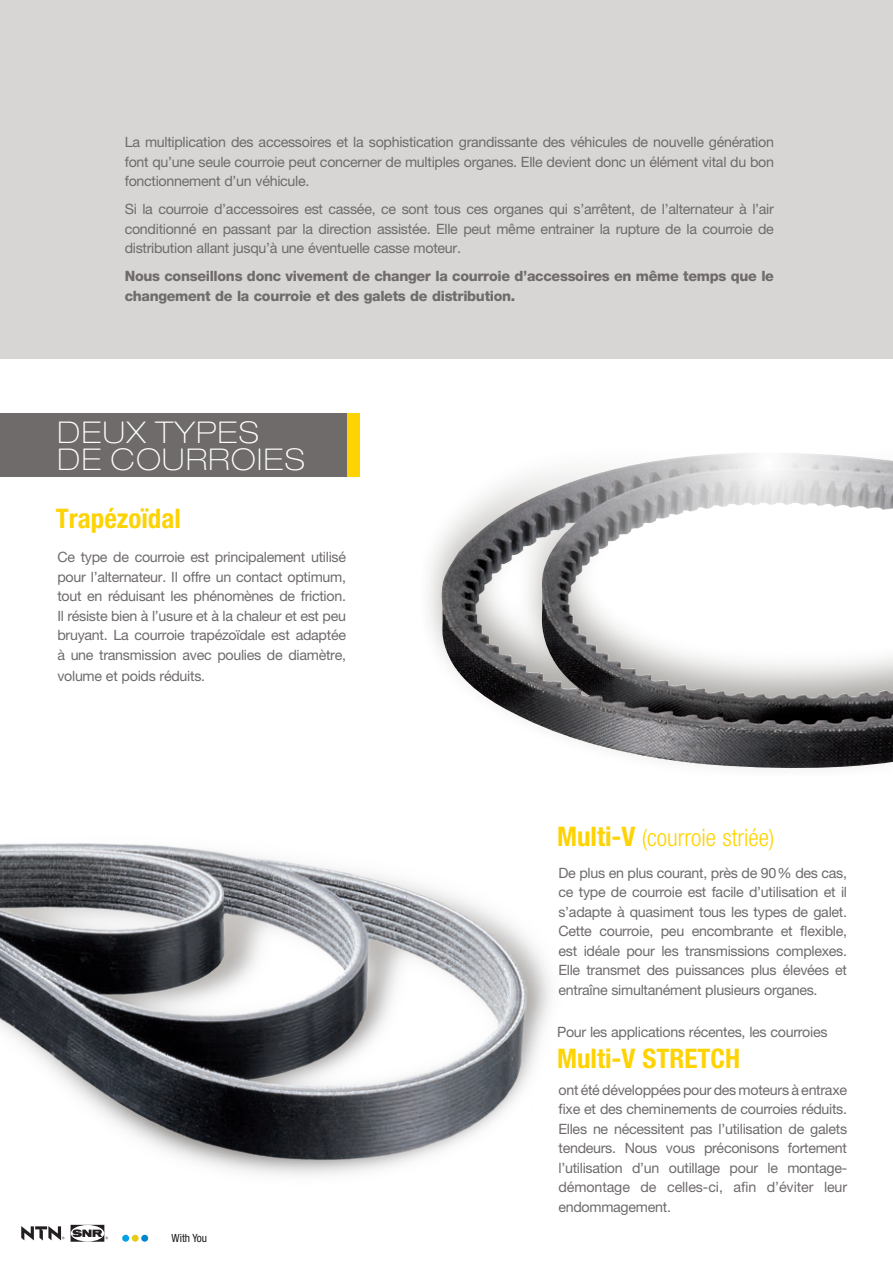
<style>
.page{position:relative;width:893px;height:1263px;background:#fff}
.page>*{position:absolute;margin:0;border:0;box-sizing:border-box;transform-origin:0 0}
.t1{font:100 expanded 30px/27px "Helvetica Neue";letter-spacing:.05em;color:#fff}
.t2{font:700 condensed 27px "Helvetica Neue";color:#fed304}
.t3{font:300 condensed 24px "Helvetica Neue";color:#fed304}
.t4{font:14.25px/19.5px "Helvetica Neue";letter-spacing:-.02em;color:#6f6b6b;text-align:justify}
.t5{font:800 14.25px/19.5px "Helvetica Neue";letter-spacing:-.02em;color:#6f6b6b}
.t6{font:condensed 11.25px "Helvetica Neue";color:#231f20}
.s1{font-weight:700;font-size:27px}
</style>
<div class="page">
<img style="left:0;top:843px;width:550px;height:332px">
<img style="left:440px;top:452px;width:453px;height:321px">
<div style="left:0;top:0;width:893px;height:359px;background:#d8d5d5"></div>
<svg style="left:21px;top:1226px;width:43px;height:14px"></svg>
<svg style="left:71px;top:1225px;width:37px;height:17px"></svg>
<div style="left:122px;top:1235px;width:7px;height:7px;background:#00a1e3;border-radius:50%"></div>
<div style="left:141px;top:1235px;width:7px;height:7px;background:#0086cc;border-radius:50%"></div>
<div style="left:132px;top:1235px;width:7px;height:7px;background:#e8cb19;border-radius:50%"></div>
<div style="left:0;top:414px;width:359px;height:63px;background:#fed304"></div>
<div style="left:0;top:414px;width:347px;height:63px;background:#6f6b6b"></div>
<p class="t4" style="left:125px;top:132px;width:651px">La multiplication des accessoires et la sophistication grandissante des véhicules de nouvelle génération font qu’une seule courroie peut concerner de multiples organes. Elle devient donc un élément vital du bon fonctionnement d’un véhicule.</p>
<p class="t4" style="left:125px;top:199px;width:651px">Si la courroie d’accessoires est cassée, ce sont tous ces organes qui s’arrêtent, de l’alternateur à l’air conditionné en passant par la direction assistée. Elle peut même entrainer la rupture de la courroie de distribution allant jusqu’à une éventuelle casse moteur.</p>
<p class="t5" style="left:125px;top:266px;width:651px">Nous conseillons donc vivement de changer la courroie d’accessoires en même temps que le changement de la courroie et des galets de distribution.</p>
<p class="t1" style="left:58px;top:418px;width:249px">DEUX TYPES<br>DE COURROIES</p>
<p class="t2" style="left:56px;top:502px;width:126px">Trapézoïdal</p>
<p class="t4" style="left:57px;top:547px;width:290px">Ce type de courroie est principalement utilisé pour l’alternateur. Il offre un contact optimum, tout en réduisant les phénomènes de friction.<br>Il résiste bien à l’usure et à la chaleur et est peu bruyant. La courroie trapézoïdale est adaptée à une transmission avec poulies de diamètre,</p>
<p class="t4" style="left:57px;top:666px;width:149px">volume et poids réduits.</p>
<p class="t6" style="left:172px;top:1231px;width:37px">With You</p>
<p class="t3" style="left:557px;top:824px;width:219px"><span class="s1">Multi-V</span> (courroie striée)</p>
<p class="t4" style="left:558px;top:863px;width:290px">De plus en plus courant, près de 90% des cas, ce type de courroie est facile d’utilisation et il s’adapte à quasiment tous les types de galet.<br>Cette courroie, peu encombrante et flexible, est idéale pour les transmissions complexes.<br>Elle transmet des puissances plus élevées et entraîne simultanément plusieurs organes.</p>
<p class="t4" style="left:557px;top:1022px;width:272px">Pour les applications récentes, les courroies</p>
<p class="t2" style="left:557px;top:1042px;width:185px">Multi-V STRETCH</p>
<p class="t4" style="left:558px;top:1079px;width:290px">ont été développées pour des moteurs à entraxe fixe et des cheminements de courroies réduits.<br>Elles ne nécessitent pas l’utilisation de galets tendeurs. Nous vous préconisons fortement l’utilisation d’un outillage pour le montage&shy;démontage de celles-ci, afin d’éviter leur endommagement.</p>
</div>
